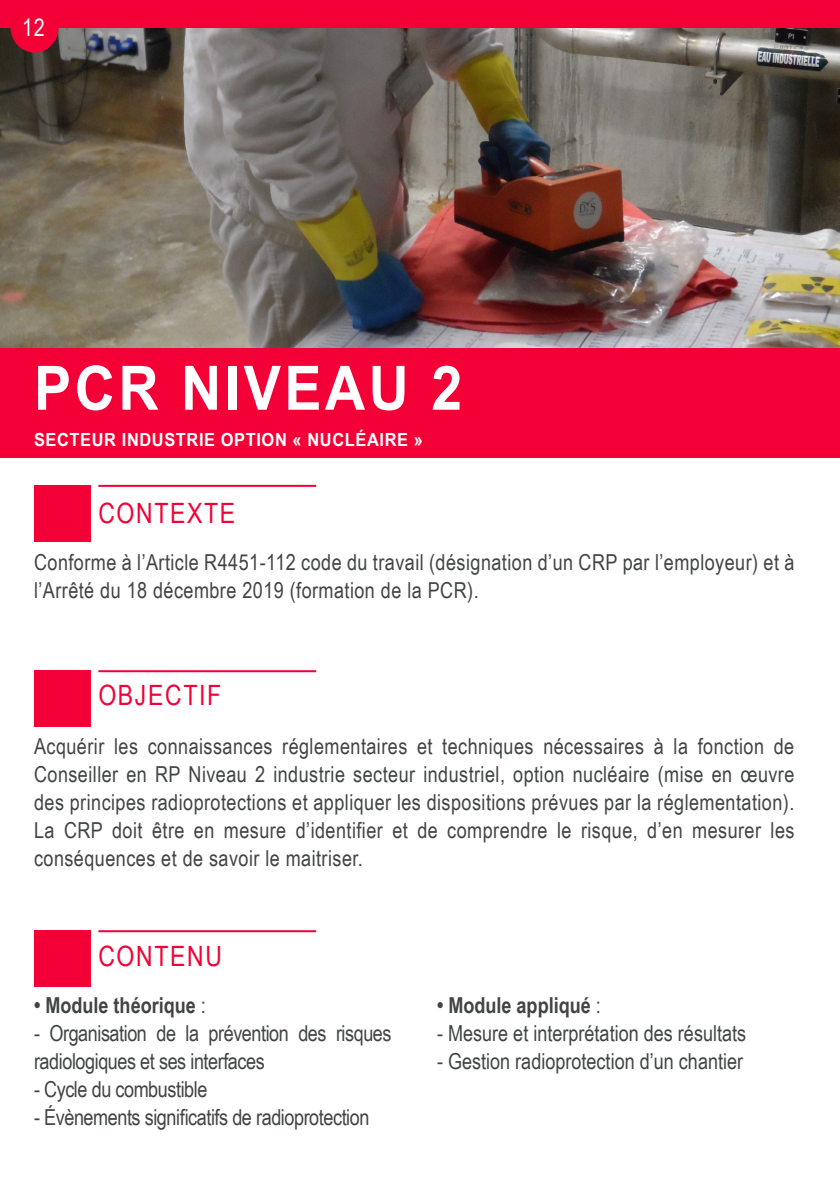
<style>
.page{position:relative;width:840px;height:1191px;background:#fff}
.page>*{position:absolute;margin:0;border:0;box-sizing:border-box;transform-origin:0 0}
.t1{font:700 61.2px "Arial Narrow";letter-spacing:.05em;color:#fff;scale:1.11 1}
.t2{font:28px "Arial Narrow";letter-spacing:.06em;color:#f20036}
.t3{font:24px "Arial Narrow";color:#fff}
.t4{font:22px/28px "Arial Narrow";color:#414445;text-align:justify}
.t5{font:22px/28px "Arial Narrow";letter-spacing:-.02em;color:#414445}
.t6{font:22px/28px "Arial Narrow";letter-spacing:.02em;color:#414445}
.t7{font:700 22px "Arial Narrow";color:#414445}
.t8{font:700 18px "Arial Narrow";letter-spacing:.03em;color:#fff;scale:1.11 1}
.s1{font-weight:400}
</style>
<div class="page">
<img style="left:0;top:28px;width:839px;height:321px">
<div style="left:0;top:349px;width:839px;height:109px;background:#f20036"></div>
<div style="left:34px;top:485px;width:57px;height:56px;background:#f20036"></div>
<hr style="left:98px;top:485px;width:218px;height:2px;background:#f20036">
<div style="left:34px;top:670px;width:57px;height:57px;background:#f20036"></div>
<hr style="left:98px;top:670px;width:218px;height:2px;background:#f20036">
<div style="left:34px;top:930px;width:57px;height:57px;background:#f20036"></div>
<hr style="left:98px;top:930px;width:218px;height:2px;background:#f20036">
<div style="left:0;top:0;width:839px;height:28px;background:#f20036"></div>
<div style="left:10px;top:1px;width:49px;height:52px;background:#f20036;border-radius:50%"></div>
<p class="t3" style="left:22px;top:10px;width:24px">12</p>
<h1 class="t1" style="left:34px;top:342px;width:387px">PCR NIVEAU 2</h1>
<p class="t8" style="left:34px;top:426px;width:352px">SECTEUR INDUSTRIE OPTION « NUCLÉAIRE »</p>
<p class="t2" style="left:98px;top:493px;width:138px">CONTEXTE</p>
<p class="t6" style="left:34px;top:547px;width:761px">Conforme à l’Article R4451-112 code du travail (désignation d’un CRP par l’employeur) et à l’Arrêté du 18 décembre 2019 (formation de la PCR).</p>
<p class="t2" style="left:98px;top:674px;width:124px">OBJECTIF</p>
<p class="t4" style="left:34px;top:731px;width:761px">Acquérir les connaissances réglementaires et techniques nécessaires à la fonction de Conseiller en RP Niveau 2 industrie secteur industriel, option nucléaire (mise en œuvre des principes radioprotections et appliquer les dispositions prévues par la réglementation).<br>La CRP doit être en mesure d’identifier et de comprendre le risque, d’en mesurer les conséquences et de savoir le maitriser.</p>
<p class="t2" style="left:98px;top:935px;width:125px">CONTENU</p>
<p class="t7" style="left:34px;top:989px;width:173px">• Module théorique <span class="s1">:</span></p>
<p class="t5" style="left:34px;top:1018px;width:359px">- Organisation de la prévention des risques radiologiques et ses interfaces</p>
<p class="t5" style="left:34px;top:1074px;width:175px">- Cycle du combustible</p>
<p class="t5" style="left:34px;top:1102px;width:337px">- Évènements significatifs de radioprotection</p>
<p class="t7" style="left:437px;top:989px;width:165px">• Module appliqué <span class="s1">:</span></p>
<p class="t4" style="left:437px;top:1018px;width:310px">- Mesure et interprétation des résultats</p>
<p class="t4" style="left:437px;top:1046px;width:307px">- Gestion radioprotection d’un chantier</p>
</div>
